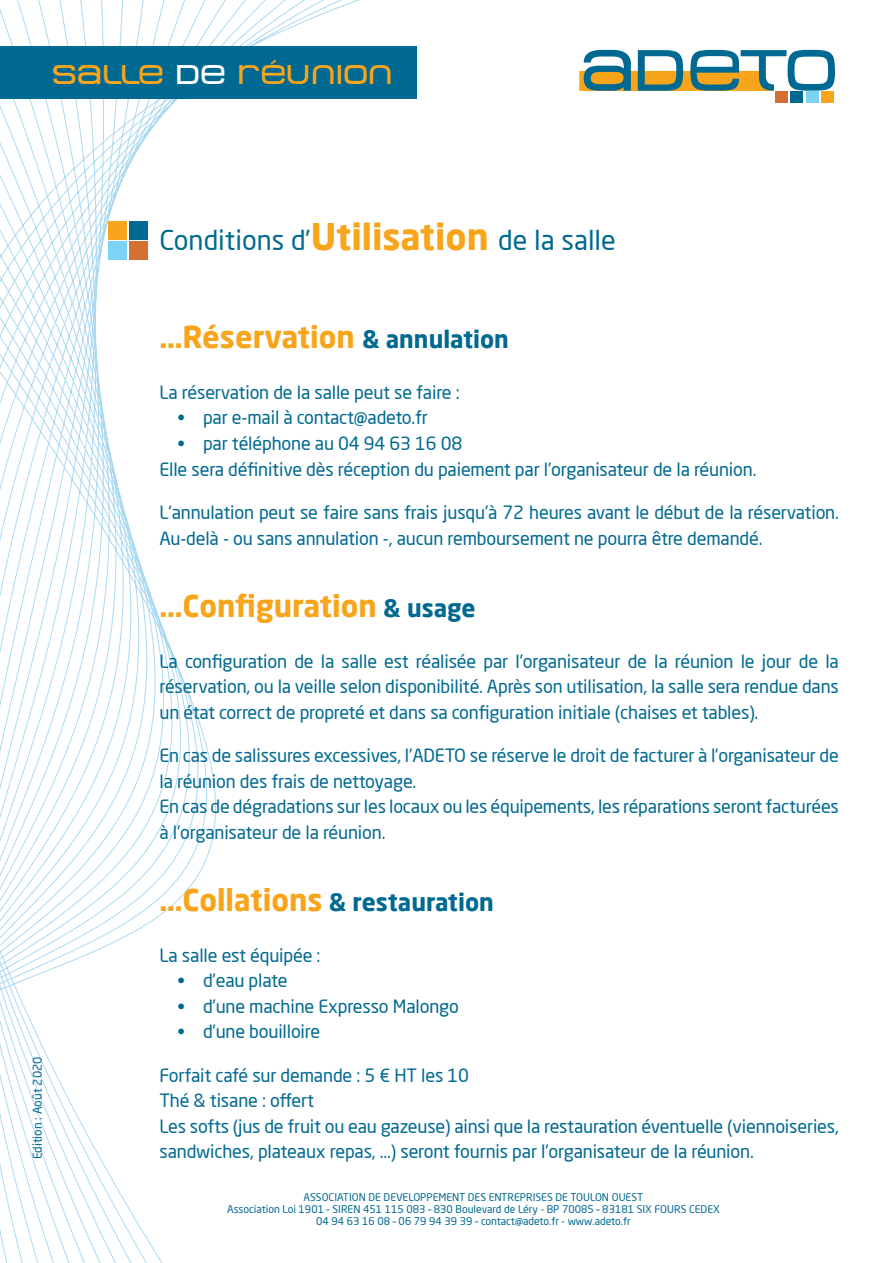
<style>
.page{position:relative;width:893px;height:1263px;background:#fff}
.page>*{position:absolute;margin:0;border:0;box-sizing:border-box;transform-origin:0 0}
.t1{font:57.75px "Metro DF";letter-spacing:-.01em;color:#006991}
.t2{font:700 30px "Neo Sans Pro";color:#f9a51b}
.t3{font:27px "Neo Sans Pro";color:#006991}
.t4{font:27px "Metro DF";color:#f9a51b}
.t5{font:700 24px "Neo Sans Pro";color:#006991}
.t6{font:18px/25.5px "Neo Sans Pro";letter-spacing:-.01em;color:#006991}
.t7{font:12px "Neo Sans Pro";color:#006991}
.t8{font:10.5px/12px "Neo Sans Pro";color:#006991;text-align:center}
.s1{color:#fff}
.s2{font-weight:700;font-size:36px;color:#f9a51b}
.s3{font-size:24px;color:#006991}
.s4{font-size:30px;color:#f9a51b}
</style>
<div class="page">
<svg style="left:0;top:0;width:383px;height:1263px"></svg>
<div style="left:579px;top:71px;width:194px;height:20px;background:#f9a51b"></div>
<div style="left:775px;top:92px;width:12px;height:11px;background:#d57033"></div>
<div style="left:790px;top:92px;width:13px;height:11px;background:#006991"></div>
<div style="left:806px;top:92px;width:13px;height:11px;background:#7cd3f6"></div>
<div style="left:821px;top:92px;width:13px;height:11px;background:#f9a51b"></div>
<div style="left:0;top:46px;width:417px;height:52px;background:#006991"></div>
<div style="left:108px;top:241px;width:19px;height:19px;background:#7cd3f6"></div>
<div style="left:108px;top:221px;width:19px;height:18px;background:#f9a51b"></div>
<div style="left:129px;top:221px;width:19px;height:18px;background:#006991"></div>
<div style="left:129px;top:241px;width:19px;height:19px;background:#d57033"></div>
<h3 class="t4" style="left:53px;top:60px;width:342px">SALLE <span class="s1">DE</span> RÉUNION</h3>
<h1 class="t1" style="left:581px;top:39px;width:259px">ADETO</h1>
<p class="t7" style="left:30px;top:1159px;width:104px;rotate:-90deg">Edition : Août 2020</p>
<h3 class="t3" style="left:159px;top:224px;width:458px">Conditions d’<span class="s2">Utilisation</span> de la salle</h3>
<h2 class="t2" style="left:159px;top:318px;width:351px">…Réservation <span class="s3">&amp; annulation</span></h2>
<p class="t6" style="left:159px;top:379px;width:302px">La réservation de la salle peut se faire :</p>
<p class="t6" style="left:177px;top:405px;width:252px">• par e-mail à contact@adeto.fr</p>
<p class="t6" style="left:159px;top:430px;width:599px;text-indent:18px">• par téléphone au 04 94 63 16 08<br>Elle sera définitive dès réception du paiement par l’organisateur de la réunion.</p>
<p class="t6" style="left:159px;top:499px;width:681px">L’annulation peut se faire sans frais jusqu’à 72 heures avant le début de la réservation.<br>Au-delà - ou sans annulation -, aucun remboursement ne pourra être demandé.</p>
<h2 class="t2" style="left:159px;top:586px;width:318px">…Configuration <span class="s3">&amp; usage</span></h2>
<p class="t6" style="left:159px;top:648px;width:681px;text-align:justify">La configuration de la salle est réalisée par l’organisateur de la réunion le jour de la réservation, ou la veille selon disponibilité. Après son utilisation, la salle sera rendue dans un état correct de propreté et dans sa configuration initiale (chaises et tables).</p>
<p class="t6" style="left:159px;top:742px;width:681px">En cas de salissures excessives, l’ADETO se réserve le droit de facturer à l’organisateur de la réunion des frais de nettoyage.<br>En cas de dégradations sur les locaux ou les équipements, les réparations seront facturées à l’organisateur de la réunion.</p>
<h3 class="t5" style="left:159px;top:886px;width:336px"><span class="s4">…Collations</span> &amp; restauration</h3>
<p class="t6" style="left:159px;top:942px;width:163px">La salle est équipée :</p>
<p class="t6" style="left:177px;top:967px;width:112px">• d’eau plate</p>
<p class="t6" style="left:177px;top:993px;width:283px">• d’une machine Expresso Malongo</p>
<p class="t6" style="left:177px;top:1018px;width:144px">• d’une bouilloire</p>
<p class="t6" style="left:159px;top:1062px;width:681px">Forfait café sur demande : 5 € HT les 10<br>Thé &amp; tisane : offert<br>Les softs (jus de fruit ou eau gazeuse) ainsi que la restauration éventuelle (viennoiseries, sandwiches, plateaux repas, ...) seront fournis par l’organisateur de la réunion.</p>
<p class="t8" style="left:227px;top:1190px;width:494px">ASSOCIATION DE DEVELOPPEMENT DES ENTREPRISES DE TOULON OUEST<br>Association Loi 1901 – SIREN 451 115 083 – 830 Boulevard de Léry - BP 70085 – 83181 SIX FOURS CEDEX<br>04 94 63 16 08 – 06 79 94 39 39 – contact@adeto.fr - www.adeto.fr</p>
</div>
